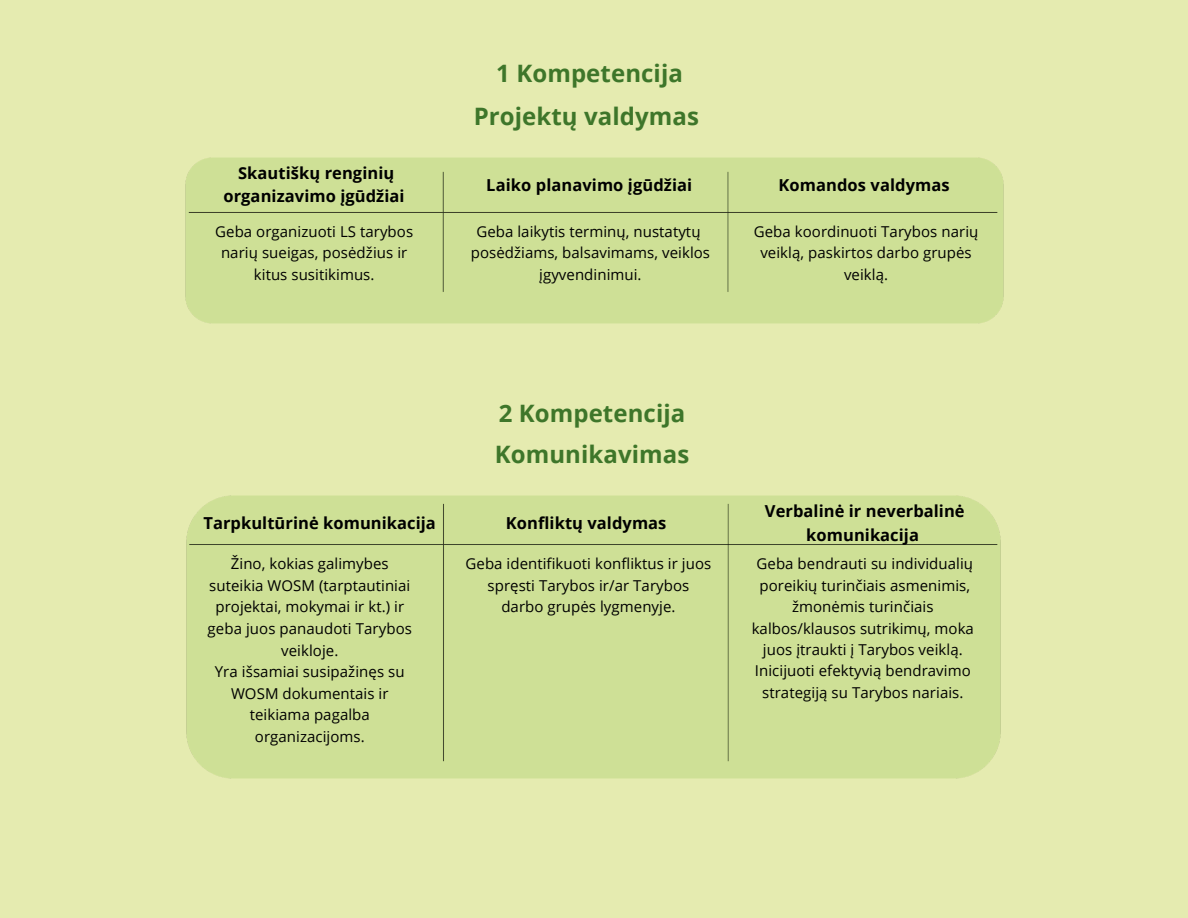
<style>
.page{position:relative;width:1188px;height:918px;background:#e5ebb0}
.page>*{position:absolute;margin:0;border:0;box-sizing:border-box;transform-origin:0 0}
.t1{font:700 24px/41.7px "Open Sans";letter-spacing:.005em;color:#3e762a}
.t2{font:700 16.5px/23.7px "Open Sans";letter-spacing:.005em;color:#000;text-align:center}
.t3{font:15px/21.3px "Open Sans";letter-spacing:.005em;color:#000;text-align:center}
</style>
<div class="page">
<div style="left:185px;top:157px;width:819px;height:167px;background:#cee096"></div>
<div style="left:186px;top:495px;width:815px;height:284px;background:#cee096"></div>
<p class="t2" style="left:223px;top:161px;width:183px">Skautiškų renginių organizavimo įgūdžiai</p>
<p class="t3" style="left:215px;top:221px;width:199px">Geba organizuoti LS tarybos</p>
<p class="t3" style="left:221px;top:242px;width:188px">narių sueigas, posėdžius ir</p>
<p class="t3" style="left:254px;top:263px;width:122px">kitus susitikimus.</p>
<h2 class="t1" style="left:474px;top:51px;width:227px;line-height:42.8px;text-align:center">1 Kompetencija<br>Projektų valdymas</h2>
<h2 class="t2" style="left:486px;top:172px;width:207px">Laiko planavimo įgūdžiai</h2>
<p class="t3" style="left:476px;top:221px;width:226px">Geba laikytis terminų, nustatytų</p>
<p class="t3" style="left:471px;top:242px;width:241px">posėdžiams, balsavimams, veiklos įgyvendinimui.</p>
<p class="t2" style="left:779px;top:172px;width:173px">Komandos valdymas</p>
<p class="t3" style="left:754px;top:221px;width:226px">Geba koordinuoti Tarybos narių</p>
<h2 class="t3" style="left:760px;top:242px;width:213px">veiklą, paskirtos darbo grupės</h2>
<p class="t3" style="left:844px;top:263px;width:46px">veiklą.</p>
<p class="t1" style="left:495px;top:392px;width:196px">2 Kompetencija<br>Komunikavimas</p>
<p class="t2" style="left:203px;top:510px;width:234px">Tarpkultūrinė komunikacija</p>
<h2 class="t2" style="left:506px;top:510px;width:162px">Konfliktų valdymas</h2>
<p class="t3" style="left:231px;top:553px;width:159px">Žino, kokias galimybes</p>
<p class="t3" style="left:209px;top:574px;width:203px">suteikia WOSM (tarptautiniai</p>
<p class="t3" style="left:215px;top:596px;width:190px">projektai, mokymai ir kt.) ir</p>
<h1 class="t3" style="left:208px;top:617px;width:206px">geba juos panaudoti Tarybos</h1>
<p class="t3" style="left:281px;top:640px;width:59px">veikloje.</p>
<h2 class="t3" style="left:215px;top:661px;width:191px">Yra išsamiai susipažinęs su</h2>
<p class="t3" style="left:231px;top:682px;width:159px">WOSM dokumentais ir</p>
<p class="t3" style="left:250px;top:704px;width:122px">teikiama pagalba</p>
<p class="t3" style="left:255px;top:725px;width:111px">organizacijoms.</p>
<p class="t3" style="left:466px;top:553px;width:247px">Geba identifikuoti konfliktus ir juos</p>
<p class="t3" style="left:488px;top:574px;width:203px">spręsti Tarybos ir/ar Tarybos</p>
<p class="t3" style="left:501px;top:596px;width:176px">darbo grupės lygmenyje.</p>
<p class="t2" style="left:765px;top:498px;width:201px;line-height:24.8px">Verbalinė ir neverbalinė komunikacija</p>
<p class="t3" style="left:757px;top:553px;width:218px">Geba bendrauti su individualių poreikių turinčiais asmenimis, žmonėmis turinčiais</p>
<p class="t3" style="left:752px;top:617px;width:224px">kalbos/klausos sutrikimų, moka</p>
<p class="t3" style="left:763px;top:638px;width:201px">juos įtraukti į Tarybos veiklą.</p>
<h2 class="t3" style="left:755px;top:660px;width:217px">Inicijuoti efektyvią bendravimo</h2>
<p class="t3" style="left:762px;top:681px;width:203px">strategiją su Tarybos nariais.</p>
</div>
